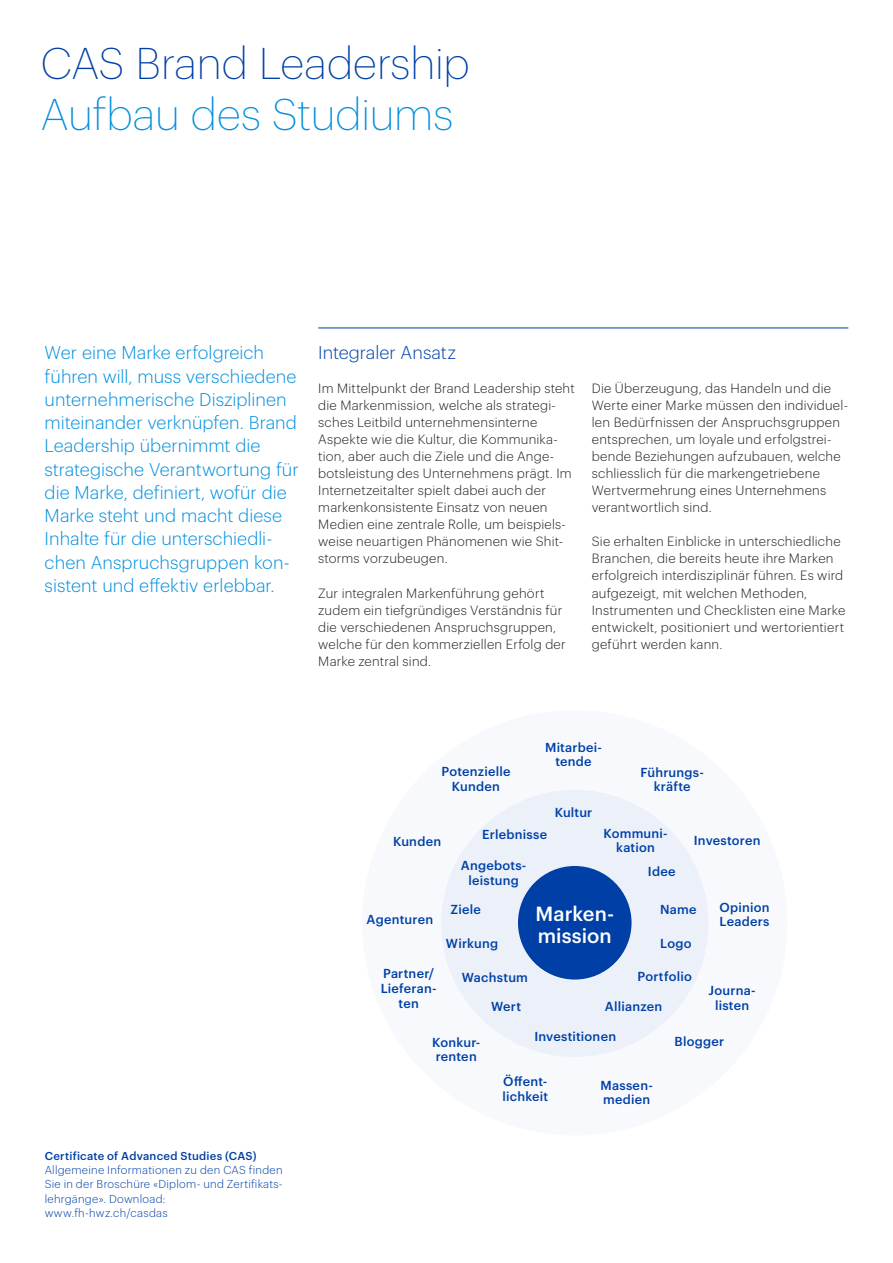
<style>
.page{position:relative;width:893px;height:1263px;background:#fff}
.page>*{position:absolute;margin:0;border:0;box-sizing:border-box;transform-origin:0 0}
.t1{font:200 43.5px "Graphik";letter-spacing:-.005em;color:#0040a6}
.t2{font:200 43.5px "Graphik";letter-spacing:-.005em;color:#008fde}
.t3{font:500 20.1px/21.9px "Graphik";letter-spacing:.005em;color:#fff}
.t4{font:300 18px/23.2px "Graphik";color:#008fde}
.t5{font:300 18px "Graphik";color:#0040a6}
.t6{font:300 13.2px/17px "Graphik";letter-spacing:.015em;color:#231f20}
.t7{font:500 12.75px/14.5px "Graphik";letter-spacing:.02em;color:#0040a6;text-align:center}
.t8{font:300 11.25px/14.2px "Graphik";letter-spacing:.025em;color:#0040a6}
.t9{font:500 11.25px "Graphik";letter-spacing:.02em;color:#0040a6}
</style>
<div class="page">
<hr style="left:318px;top:328px;width:530px;height:1px;background:#0040a6">
<div style="left:362px;top:710px;width:425px;height:425px;background:#f7f9fc;border-radius:50%"></div>
<div style="left:441px;top:790px;width:267px;height:267px;border:77px solid #ebf0f9;border-radius:50%"></div>
<div style="left:518px;top:866px;width:114px;height:113px;background:#0040a6;border-radius:50%"></div>
<h1 class="t1" style="left:41px;top:32px;width:430px">CAS Brand Leadership</h1>
<h1 class="t2" style="left:41px;top:83px;width:414px">Aufbau des Studiums</h1>
<p class="t4" style="left:45px;top:340px;width:255px">Wer eine Marke erfolgreich führen will, muss verschiedene unternehmerische Disziplinen miteinander verknüpfen. Brand<br>Leadership übernimmt die strategische Verantwortung für die Marke, definiert, wofür die<br>Marke steht und macht diese<br>Inhalte für die unterschiedli&shy;chen Anspruchsgruppen kon&shy;sistent und effektiv erlebbar.</p>
<h3 class="t5" style="left:318px;top:340px;width:139px">Integraler Ansatz</h3>
<p class="t6" style="left:318px;top:379px;width:258px">Im Mittelpunkt der Brand Leadership steht die Markenmission, welche als strategi&shy;sches Leitbild unternehmensinterne Aspekte wie die Kultur, die Kommunika&shy;tion, aber auch die Ziele und die Ange&shy;botsleistung des Unternehmens prägt. Im Internetzeitalter spielt dabei auch der markenkonsistente Einsatz von neuen Medien eine zentrale Rolle, um beispiels&shy;weise neuartigen Phänomenen wie Shit&shy;storms vorzubeugen.</p>
<p class="t6" style="left:318px;top:583px;width:249px">Zur integralen Markenführung gehört zudem ein tiefgründiges Verständnis für die verschiedenen Anspruchsgruppen, welche für den kommerziellen Erfolg der Marke zentral sind.</p>
<p class="t6" style="left:592px;top:379px;width:258px">Die Überzeugung, das Handeln und die Werte einer Marke müssen den individuel&shy;len Bedürfnissen der Anspruchsgruppen entsprechen, um loyale und erfolgstrei&shy;bende Beziehungen aufzubauen, welche schliesslich für die markengetriebene Wertvermehrung eines Unternehmens verantwortlich sind.</p>
<p class="t6" style="left:592px;top:532px;width:255px">Sie erhalten Einblicke in unterschiedliche Branchen, die bereits heute ihre Marken erfolgreich interdisziplinär führen. Es wird aufgezeigt, mit welchen Methoden, Instrumenten und Checklisten eine Marke entwickelt, positioniert und wertorientiert geführt werden kann.</p>
<p class="t7" style="left:545px;top:739px;width:58px">Mitarbei&shy;tende</p>
<p class="t7" style="left:441px;top:763px;width:70px">Potenzielle<br>Kunden</p>
<p class="t7" style="left:640px;top:764px;width:65px">Führungs&shy;kräfte</p>
<p class="t7" style="left:555px;top:804px;width:39px">Kultur</p>
<p class="t7" style="left:603px;top:825px;width:66px">Kommuni&shy;kation</p>
<p class="t7" style="left:648px;top:863px;width:29px">Idee</p>
<p class="t7" style="left:482px;top:826px;width:66px">Erlebnisse</p>
<p class="t7" style="left:461px;top:857px;width:67px">Angebots&shy;leistung</p>
<p class="t7" style="left:450px;top:901px;width:32px">Ziele</p>
<p class="t7" style="left:694px;top:832px;width:68px">Investoren</p>
<p class="t7" style="left:393px;top:833px;width:50px">Kunden</p>
<p class="t7" style="left:719px;top:899px;width:52px;text-align:left">Opinion<br>Leaders</p>
<p class="t7" style="left:660px;top:901px;width:38px">Name</p>
<h2 class="t3" style="left:535px;top:901px;width:80px">Marken&shy;mission</h2>
<p class="t7" style="left:367px;top:911px;width:68px">Agenturen</p>
<p class="t7" style="left:446px;top:935px;width:54px">Wirkung</p>
<p class="t7" style="left:660px;top:935px;width:33px">Logo</p>
<p class="t7" style="left:381px;top:965px;width:57px">Partner/<br>Lieferan&shy;ten</p>
<p class="t7" style="left:462px;top:969px;width:68px">Wachstum</p>
<p class="t7" style="left:491px;top:997px;width:32px">Wert</p>
<p class="t7" style="left:637px;top:968px;width:56px">Portfolio</p>
<p class="t7" style="left:605px;top:997px;width:59px">Allianzen</p>
<p class="t7" style="left:709px;top:982px;width:49px">Journa&shy;listen</p>
<p class="t9" style="left:45px;top:1147px;width:213px">Certificate of Advanced Studies (CAS)</p>
<p class="t8" style="left:45px;top:1162px;width:239px">Allgemeine Informationen zu den CAS finden Sie in der Broschüre «Diplom- und Zertifikats&shy;lehrgänge». Download: www.fh-hwz.ch/casdas</p>
<p class="t7" style="left:534px;top:1028px;width:83px">Investitionen</p>
<p class="t7" style="left:432px;top:1034px;width:50px">Konkur-</p>
<p class="t7" style="left:674px;top:1033px;width:51px">Blogger</p>
<p class="t7" style="left:436px;top:1048px;width:43px">renten</p>
<p class="t7" style="left:502px;top:1073px;width:47px;text-align:left">Öffent&shy;lichkeit</p>
<p class="t7" style="left:600px;top:1076px;width:54px;text-align:left">Massen&shy;medien</p>
</div>
